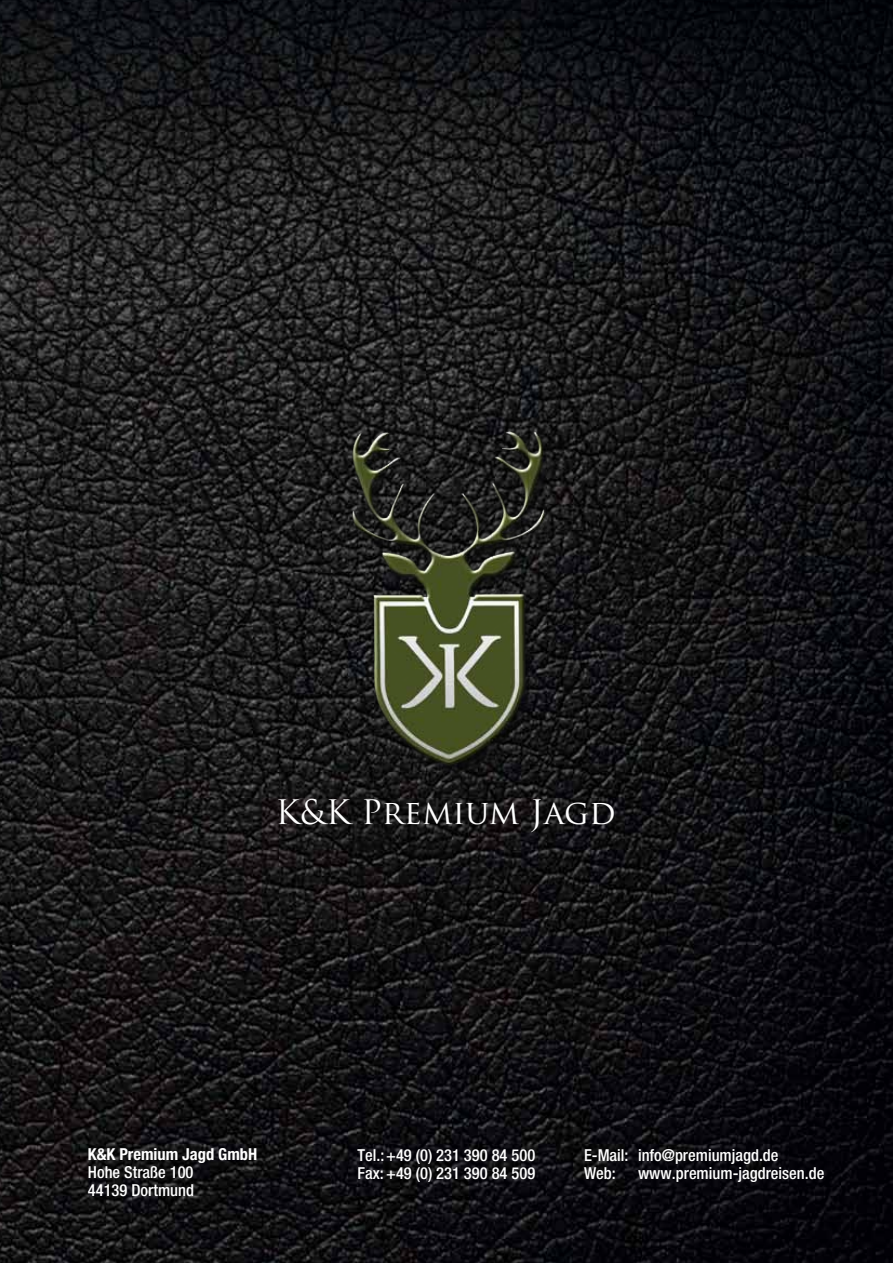
<style>
.page{position:relative;width:893px;height:1263px;background:#fff}
.page>*{position:absolute;margin:0;border:0;box-sizing:border-box;transform-origin:0 0}
.t1{font:33px "Trajan Pro";color:#fff}
.t2{font:500 condensed 16.5px/18px "Helvetica Neue LT Std";color:#fff}
.t3{font:700 condensed 16.5px "Helvetica Neue LT Std";color:#fff}
</style>
<div class="page">
<img style="left:0;top:0;width:893px;height:1263px">
<img style="left:338px;top:410px;width:217px;height:378px">
<h1 class="t1" style="left:275px;top:791px;width:342px">K&amp;K Premium Jagd</h1>
<p class="t3" style="left:88px;top:1144px;width:171px">K&amp;K Premium Jagd GmbH</p>
<p class="t2" style="left:88px;top:1163px;width:108px">Hohe Straße 100<br>44139 Dortmund</p>
<p class="t2" style="left:358px;top:1146px;width:179px">Tel.:+49 (0) 231 390 84 500<br>Fax:+49 (0) 231 390 84 509</p>
<p class="t2" style="left:584px;top:1146px;width:196px">E-Mail: info@premiumjagd.de<br>Web:</p>
<p class="t2" style="left:638px;top:1164px;width:188px">www.premium-jagdreisen.de</p>
</div>
